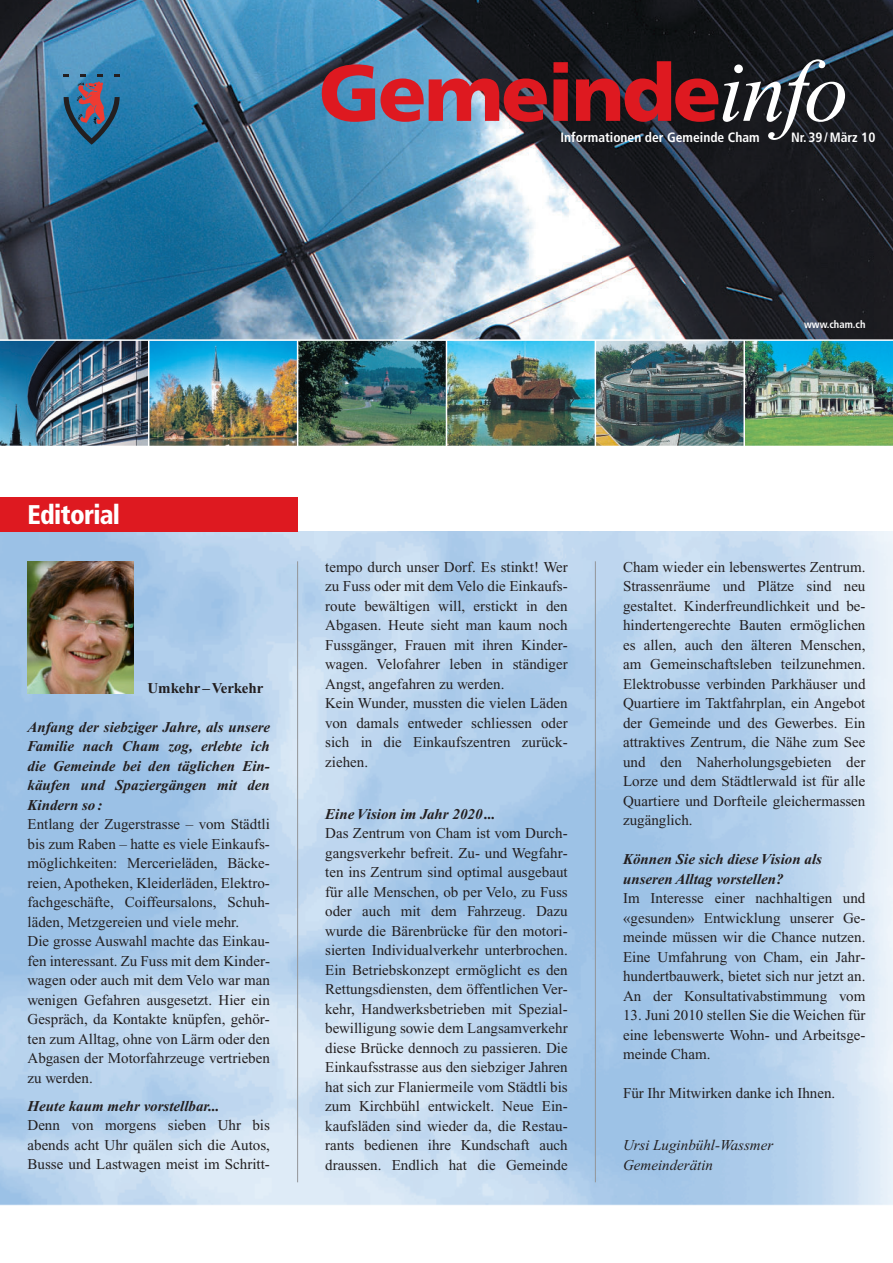
<style>
.page{position:relative;width:893px;height:1263px;background:#fff}
.page>*{position:absolute;margin:0;border:0;box-sizing:border-box;transform-origin:0 0}
.t1{font:italic 88.5px "Times New Roman";color:#fff}
.t2{font:900 79.5px "Frutiger";letter-spacing:-.03em;color:#de1920}
.t3{font:900 condensed 27px "Frutiger";letter-spacing:-.025em;color:#fff;scale:.95 1}
.t4{font:15px/19.5px "Times New Roman";color:#231f20;text-align:justify}
.t5{font:italic 700 15px/19.5px "Times New Roman";color:#231f20;text-align:justify}
.t6{font:italic 15px/19.5px "Times New Roman";color:#231f20}
.t7{font:700 15px "Times New Roman";color:#231f20}
.t8{font:700 condensed 13.5px "Frutiger";color:#fff}
.t9{font:700 condensed 10.5px "Frutiger";color:#fff}
</style>
<div class="page">
<img style="left:0;top:0;width:893px;height:1206px">
<h1 class="t1" style="left:719px;top:59px;width:131px">info</h1>
<h2 class="t2" style="left:319px;top:61px;width:404px">Gemeinde</h2>
<p class="t8" style="left:560px;top:132px;width:201px">Informationen der Gemeinde Cham</p>
<p class="t8" style="left:791px;top:132px;width:86px">Nr. 39/ März 10</p>
<p class="t9" style="left:804px;top:320px;width:63px">www.cham.ch</p>
<h3 class="t3" style="left:27px;top:504px;width:99px">Editorial</h3>
<p class="t7" style="left:147px;top:683px;width:118px">Umkehr – Verkehr</p>
<p class="t5" style="left:27px;top:718px;width:244px">Anfang der siebziger Jahre, als unsere Familie nach Cham zog, erlebte ich die Gemeinde bei den täglichen Ein&shy;käufen und Spaziergängen mit den Kindern so :</p>
<p class="t4" style="left:27px;top:816px;width:244px;text-align:left">Entlang der Zugerstrasse – vom Städtli bis zum Raben – hatte es viele Einkaufs&shy;möglichkeiten: Mercerieläden, Bäcke&shy;reien, Apotheken, Kleiderläden, Elektro&shy;fachgeschäfte, Coiffeursalons, Schuh&shy;läden, Metzgereien und viele mehr.<br>Die grosse Auswahl machte das Einkau&shy;fen interessant. Zu Fuss mit dem Kinder&shy;wagen oder auch mit dem Velo war man wenigen Gefahren ausgesetzt. Hier ein Gespräch, da Kontakte knüpfen, gehör&shy;ten zum Alltag, ohne von Lärm oder den Abgasen der Motorfahrzeuge vertrieben zu werden.</p>
<p class="t5" style="left:27px;top:1097px;width:194px">Heute kaum mehr vorstellbar...</p>
<p class="t4" style="left:27px;top:1117px;width:244px">Denn von morgens sieben Uhr bis abends acht Uhr quälen sich die Autos, Busse und Lastwagen meist im Schritt-</p>
<p class="t4" style="left:325px;top:558px;width:244px;text-align:left">tempo durch unser Dorf. Es stinkt! Wer zu Fuss oder mit dem Velo die Einkaufs&shy;route bewältigen will, erstickt in den Abgasen. Heute sieht man kaum noch Fussgänger, Frauen mit ihren Kinder&shy;wagen. Velofahrer leben in ständiger Angst, angefahren zu werden.<br>Kein Wunder, mussten die vielen Läden von damals entweder schliessen oder sich in die Einkaufszentren zurück&shy;ziehen.</p>
<p class="t5" style="left:325px;top:805px;width:172px">Eine Vision im Jahr 2020 ...</p>
<p class="t4" style="left:325px;top:824px;width:244px">Das Zentrum von Cham ist vom Durch&shy;gangsverkehr befreit. Zu- und Wegfahr&shy;ten ins Zentrum sind optimal ausgebaut für alle Menschen, ob per Velo, zu Fuss oder auch mit dem Fahrzeug. Dazu wurde die Bärenbrücke für den motori&shy;sierten Individualverkehr unterbrochen.<br>Ein Betriebskonzept ermöglicht es den Rettungsdiensten, dem öffentlichen Ver&shy;kehr, Handwerksbetrieben mit Spezial&shy;bewilligung sowie dem Langsamverkehr diese Brücke dennoch zu passieren. Die Einkaufsstrasse aus den siebziger Jahren hat sich zur Flaniermeile vom Städtli bis zum Kirchbühl entwickelt. Neue Ein&shy;kaufsläden sind wieder da, die Restau&shy;rants bedienen ihre Kundschaft auch draussen. Endlich hat die Gemeinde</p>
<p class="t4" style="left:623px;top:558px;width:244px">Cham wieder ein lebenswertes Zentrum.<br>Strassenräume und Plätze sind neu gestaltet. Kinderfreundlichkeit und be&shy;hindertengerechte Bauten ermöglichen es allen, auch den älteren Menschen, am Gemeinschaftsleben teilzunehmen.<br>Elektrobusse verbinden Parkhäuser und Quartiere im Taktfahrplan, ein Angebot der Gemeinde und des Gewerbes. Ein attraktives Zentrum, die Nähe zum See und den Naherholungsgebieten der Lorze und dem Städtlerwald ist für alle Quartiere und Dorfteile gleichermassen zugänglich.</p>
<p class="t5" style="left:623px;top:851px;width:200px">Können Sie sich diese Vision als unseren Alltag vorstellen?</p>
<p class="t4" style="left:623px;top:890px;width:244px">Im Interesse einer nachhaltigen und «gesunden» Entwicklung unserer Ge&shy;meinde müssen wir die Chance nutzen.<br>Eine Umfahrung von Cham, ein Jahr&shy;hundertbauwerk, bietet sich nur jetzt an.<br>An der Konsultativabstimmung vom</p>
<p class="t4" style="left:623px;top:1007px;width:244px">13. Juni 2010 stellen Sie die Weichen für eine lebenswerte Wohn- und Arbeitsge&shy;meinde Cham.</p>
<p class="t4" style="left:623px;top:1085px;width:214px">Für Ihr Mitwirken danke ich Ihnen.</p>
<p class="t6" style="left:623px;top:1136px;width:152px">Ursi Luginbühl-Wassmer<br>Gemeinderätin</p>
</div>
